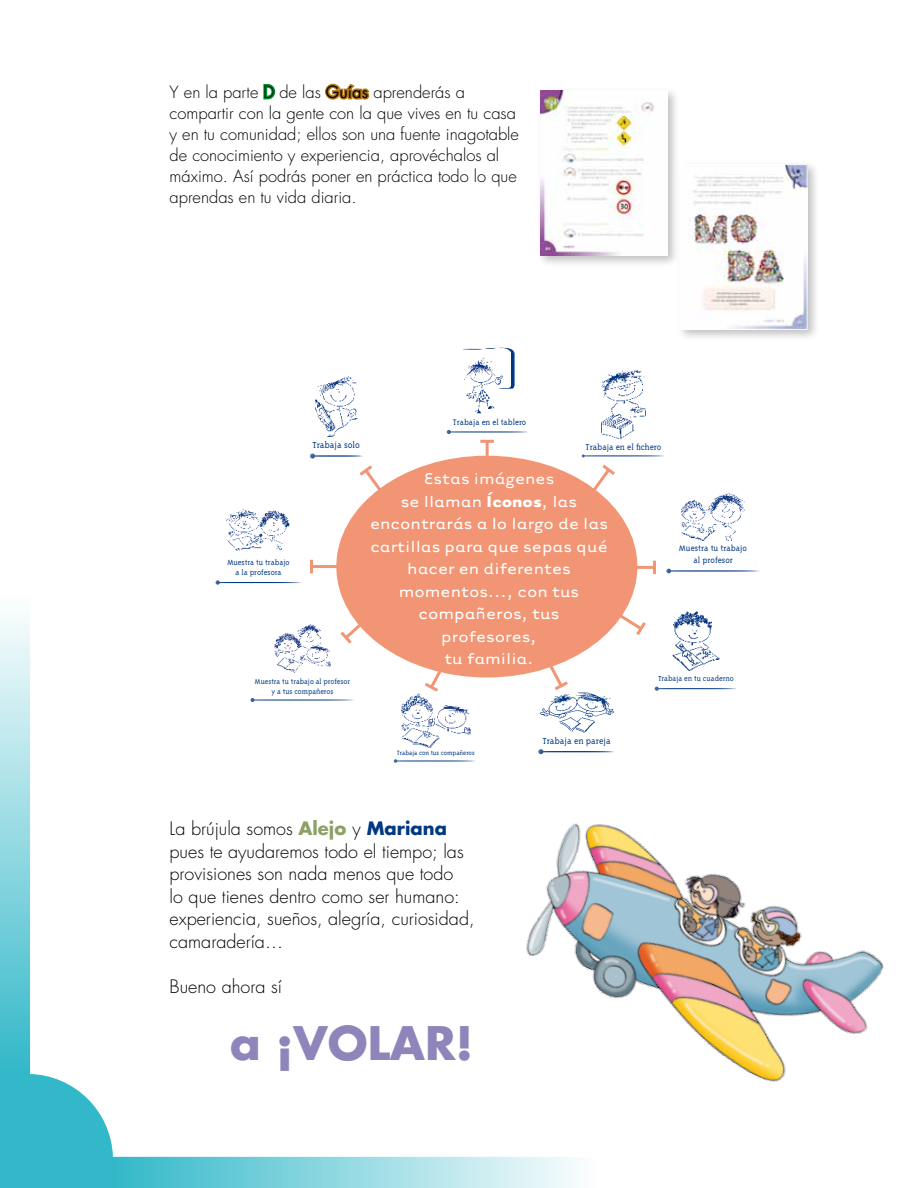
<style>
.page{position:relative;width:918px;height:1188px;background:#fff}
.page>*{position:absolute;margin:0;border:0;box-sizing:border-box;transform-origin:0 0}
.t1{font:700 45px "Futura";color:#9085ba}
.t2{font:300 18px/22.5px "Futura";color:#000}
.t3{font:18px/22.5px "Tarzana Wide";color:#fff;text-align:center}
.t4{font:300 16.5px/21px "Futura";color:#000}
.t5{font:300 10.05px "Triplex Serif";color:#003882}
.t6{font:300 9.6px "Triplex Serif";color:#003882}
.t7{font:300 9.45px/11.2px "Triplex Serif";color:#003882;text-align:center}
.t8{font:300 9.15px "Triplex Serif";color:#003882}
.t9{font:300 8.7px/10.4px "Triplex Serif";color:#003882;text-align:center}
.t10{font:300 8.4px "Triplex Serif";color:#003882}
.t11{font:300 8.25px/9.8px "Triplex Serif";color:#003882;text-align:center}
.t12{font:300 7.05px "Triplex Serif";color:#003882}
.s1{font-weight:400}
.s2{font-weight:700}
.s3{font-weight:700;color:#8da166}
.s4{font-weight:700;color:#003882}
</style>
<div class="page">
<svg style="left:263px;top:84px;width:13px;height:16px"></svg>
<svg style="left:325px;top:83px;width:45px;height:17px"></svg>
<div style="left:536px;top:86px;width:144px;height:182px;background:#000;opacity:.25"></div>
<img style="left:540px;top:90px;width:128px;height:165px">
<img style="left:596px;top:824px;width:288px;height:258px">
<div style="left:676px;top:160px;width:144px;height:182px;background:#000;opacity:.25"></div>
<img style="left:682px;top:166px;width:123px;height:162px">
<div style="left:680px;top:164px;width:127px;height:166px;border:1px solid #fff"></div>
<div style="left:337px;top:456px;width:300px;height:221px;background:#f19574;border-radius:50%"></div>
<img style="left:315px;top:376px;width:43px;height:60px">
<hr style="left:312px;top:455px;width:52px;height:2px;background:#003882">
<svg style="left:310px;top:454px;width:5px;height:5px"></svg>
<img style="left:672px;top:611px;width:48px;height:59px">
<hr style="left:657px;top:688px;width:80px;height:1px;background:#003882">
<svg style="left:655px;top:687px;width:4px;height:4px"></svg>
<img style="left:682px;top:493px;width:63px;height:48px">
<hr style="left:669px;top:570px;width:91px;height:2px;background:#003882">
<svg style="left:666px;top:569px;width:5px;height:4px"></svg>
<img style="left:596px;top:695px;width:18px;height:22px">
<hr style="left:541px;top:751px;width:74px;height:1px;background:#003882">
<img style="left:463px;top:347px;width:52px;height:67px">
<hr style="left:449px;top:431px;width:80px;height:1px;background:#003882">
<svg style="left:447px;top:430px;width:4px;height:4px"></svg>
<img style="left:227px;top:509px;width:62px;height:42px">
<hr style="left:218px;top:582px;width:83px;height:1px;background:#003882">
<svg style="left:216px;top:580px;width:4px;height:5px"></svg>
<img style="left:602px;top:370px;width:43px;height:68px">
<hr style="left:583px;top:456px;width:82px;height:1px;background:#003882">
<svg style="left:582px;top:454px;width:36px;height:42px"></svg>
<hr style="left:486px;top:441px;width:3px;height:15px;background:#f19574">
<hr style="left:480px;top:440px;width:14px;height:3px;background:#f19574">
<svg style="left:359px;top:465px;width:27px;height:32px"></svg>
<hr style="left:311px;top:565px;width:28px;height:3px;background:#f19574">
<svg style="left:310px;top:560px;width:3px;height:13px"></svg>
<hr style="left:627px;top:566px;width:28px;height:3px;background:#f19574">
<svg style="left:653px;top:561px;width:3px;height:13px"></svg>
<svg style="left:0;top:595px;width:596px;height:593px"></svg>
<svg style="left:614px;top:611px;width:32px;height:24px"></svg>
<p class="t4" style="left:170px;top:82px;width:351px">Y en la parte D de las <span class="s1">Guías</span> aprenderás a compartir con la gente con la que vives en tu casa y en tu comunidad; ellos son una fuente inagotable de conocimiento y experiencia, aprovéchalos al máximo. Así podrás poner en práctica todo lo que aprendas en tu vida diaria.</p>
<p class="t9" style="left:227px;top:557px;width:64px">Muestra tu trabajo a la profesora</p>
<p class="t5" style="left:312px;top:439px;width:49px">Trabaja solo</p>
<p class="t8" style="left:453px;top:417px;width:75px">Trabaja en el tablero</p>
<p class="t6" style="left:586px;top:442px;width:77px">Trabaja en el fichero</p>
<p class="t3" style="left:370px;top:467px;width:239px">Estas imágenes<br>se llaman <span class="s2">Íconos</span>, las encontrarás a lo largo de las cartillas para que sepas qué hacer en diferentes momentos…, con tus compañeros, tus profesores,<br>tu familia.</p>
<p class="t7" style="left:679px;top:543px;width:69px">Muestra tu trabajo al profesor</p>
<p class="t11" style="left:255px;top:677px;width:97px">Muestra tu trabajo al profesor y a tus compañeros</p>
<p class="t10" style="left:658px;top:674px;width:77px">Trabaja en tu cuaderno</p>
<p class="t12" style="left:397px;top:749px;width:79px">Trabaja con tus compañeros</p>
<p class="t2" style="left:170px;top:818px;width:307px">La brújula somos <span class="s3">Alejo</span> y <span class="s4">Mariana </span>pues te ayudaremos todo el tiempo; las provisiones son nada menos que todo<br>lo que tienes dentro como ser humano: experiencia, sueños, alegría, curiosidad, camaradería…</p>
<p class="t2" style="left:170px;top:975px;width:114px">Bueno ahora sí</p>
<h1 class="t1" style="left:230px;top:1013px;width:244px">a ¡VOLAR!</h1>
<p class="t5" style="left:542px;top:735px;width:70px">Trabaja en pareja</p>
</div>
